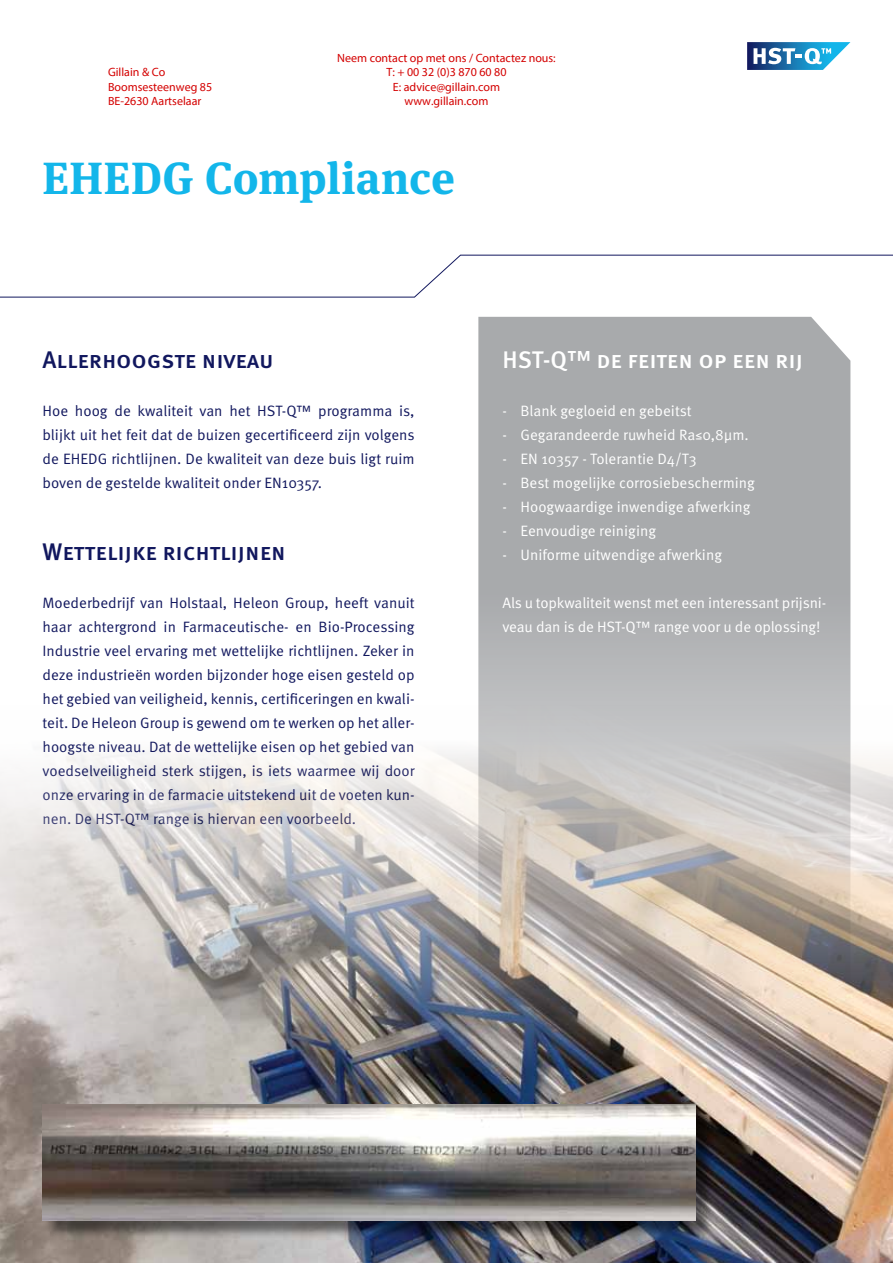
<style>
.page{position:relative;width:893px;height:1263px;background:#fff}
.page>*{position:absolute;margin:0;border:0;box-sizing:border-box;transform-origin:0 0}
.t1{font:700 45px "Meta Serif OT";letter-spacing:.005em;color:#13b6ea}
.t2{font:500 24px "Meta OT";color:#11175e}
.t3{font:500 24px "Meta OT";color:#fff}
.t4{font:15px/24px "Meta OT";color:#11175e;text-align:justify}
.t5{font:15px/24px "Meta OT";color:#fff}
.t6{font:12px/14.4px "Myriad Pro";color:#d40000}
</style>
<div class="page">
<svg style="left:478px;top:340px;width:372px;height:366px;background:#abadaf"></svg>
<svg style="left:0;top:254px;width:893px;height:86px"></svg>
<img style="left:0;top:706px;width:893px;height:557px">
<svg style="left:747px;top:42px;width:103px;height:28px"></svg>
<div style="left:45px;top:1106px;width:669px;height:133px;background:#000;opacity:.5"></div>
<img style="left:43px;top:1104px;width:653px;height:116px">
<p class="t6" style="left:108px;top:65px;width:106px">Gillain &amp; Co<br>Boomsesteenweg 85<br>BE-2630 Aartselaar</p>
<p class="t6" style="left:337px;top:50px;width:220px;text-align:center">Neem contact op met ons / Contactez nous:<br>T: + 00 32 (0)3 870 60 80<br>E: advice@gillain.com<br>www.gillain.com</p>
<h1 class="t1" style="left:43px;top:151px;width:414px">EHEDG Compliance</h1>
<h2 class="t2" style="left:43px;top:345px;width:233px">Allerhoogste niveau</h2>
<p class="t4" style="left:43px;top:399px;width:374px">Hoe hoog de kwaliteit van het HST-Q™ programma is, blijkt uit het feit dat de buizen gecertificeerd zijn volgens de EHEDG richtlijnen. De kwaliteit van deze buis ligt ruim boven de gestelde kwaliteit onder EN10357.</p>
<h2 class="t2" style="left:43px;top:537px;width:245px">Wettelijke richtlijnen</h2>
<p class="t4" style="left:43px;top:591px;width:374px">Moederbedrijf van Holstaal, Heleon Group, heeft vanuit haar achtergrond in Farmaceutische- en Bio-Processing Industrie veel ervaring met wettelijke richtlijnen. Zeker in deze industrieën worden bijzonder hoge eisen gesteld op het gebied van veiligheid, kennis, certificeringen en kwali&shy;teit. De Heleon Group is gewend om te werken op het aller&shy;hoogste niveau. Dat de wettelijke eisen op het gebied van voedselveiligheid sterk stijgen, is iets waarmee wij door onze ervaring in de farmacie uitstekend uit de voeten kun&shy;nen. De HST-Q™ range is hiervan een voorbeeld.</p>
<h2 class="t3" style="left:502px;top:345px;width:302px">HST-Q™ de feiten op een rij</h2>
<p class="t5" style="left:502px;top:399px;width:191px">- Blank gegloeid en gebeitst</p>
<p class="t5" style="left:502px;top:423px;width:248px">- Gegarandeerde ruwheid Ra≤0,8µm.</p>
<p class="t5" style="left:502px;top:447px;width:196px">- EN 10357 - Tolerantie D4/T3</p>
<p class="t5" style="left:502px;top:471px;width:254px">- Best mogelijke corrosiebescherming</p>
<p class="t5" style="left:502px;top:495px;width:250px">- Hoogwaardige inwendige afwerking</p>
<p class="t5" style="left:502px;top:519px;width:155px">- Eenvoudige reiniging</p>
<p class="t5" style="left:502px;top:543px;width:221px">- Uniforme uitwendige afwerking</p>
<p class="t5" style="left:502px;top:591px;width:325px">Als u topkwaliteit wenst met een interessant prijsni&shy;veau dan is de HST-Q™ range voor u de oplossing!</p>
</div>
